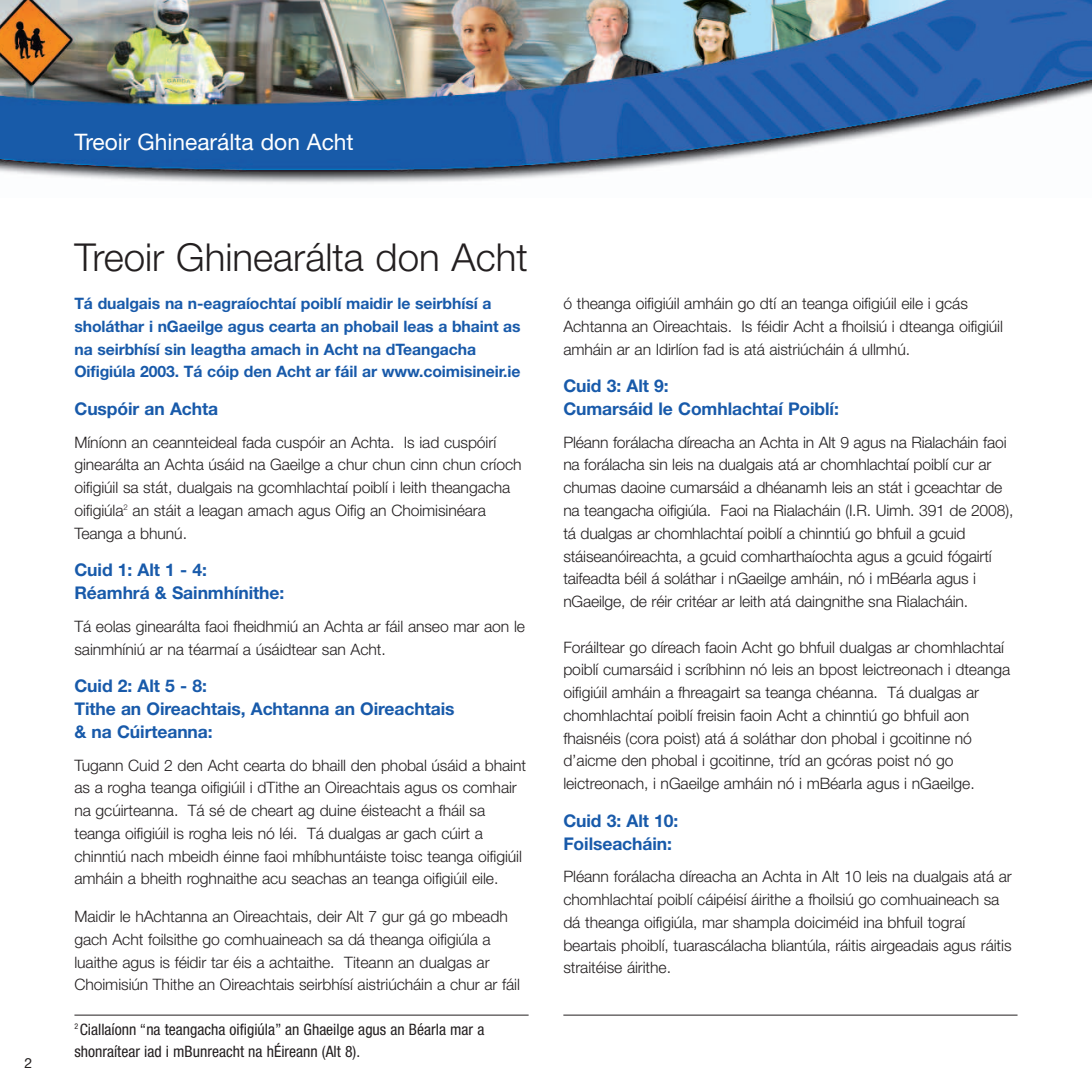
<style>
.page{position:relative;width:1092px;height:1092px;background:#fff}
.page>*{position:absolute;margin:0;border:0;box-sizing:border-box;transform-origin:0 0}
.t1{font:300 38.5px "Helvetica Neue LT";color:#231f20}
.t2{font:22.75px "Helvetica Neue LT";color:#fff}
.t3{font:700 17.5px/22.8px "Helvetica Neue LT";letter-spacing:-.005em;color:#185aaa}
.t4{font:300 15.75px/22.8px "Helvetica Neue LT";letter-spacing:-.005em;color:#231f20}
.t5{font:700 15.75px/22.8px "Helvetica Neue LT";letter-spacing:-.005em;color:#185aaa}
.t6{font:condensed 15.75px/22.8px "Helvetica Neue LT";color:#231f20}
.t7{font:14px "Helvetica Neue LT";color:#231f20}
</style>
<div class="page">
<img style="left:0;top:0;width:1091px;height:184px">
<hr style="left:74px;top:1014px;width:454px;height:1px;background:#231f20">
<hr style="left:563px;top:1014px;width:454px;height:1px;background:#231f20">
<p class="t7" style="left:24px;top:1057px;width:9px">2</p>
<h2 class="t2" style="left:74px;top:134px;width:281px">Treoir Ghinearálta don Acht</h2>
<h1 class="t1" style="left:74px;top:243px;width:455px">Treoir Ghinearálta don Acht</h1>
<p class="t5" style="left:74px;top:293px;width:448px">Tá dualgais na n-eagraíochtaí poiblí maidir le seirbhísí a sholáthar i nGaeilge agus cearta an phobail leas a bhaint as na seirbhísí sin leagtha amach in Acht na dTeangacha Oifigiúla 2003. Tá cóip den Acht ar fáil ar www.coimisineir.ie</p>
<p class="t3" style="left:74px;top:399px;width:145px">Cuspóir an Achta</p>
<p class="t4" style="left:74px;top:432px;width:448px">Míníonn an ceannteideal fada cuspóir an Achta. Is iad cuspóirí ginearálta an Achta úsáid na Gaeilge a chur chun cinn chun críoch oifigiúil sa stát, dualgais na gcomhlachtaí poiblí i leith theangacha oifigiúla<sup>2</sup> an stáit a leagan amach agus Oifig an Choimisinéara Teanga a bhunú.</p>
<p class="t3" style="left:74px;top:560px;width:211px">Cuid 1: Alt 1 - 4:<br>Réamhrá &amp; Sainmhínithe:</p>
<p class="t4" style="left:74px;top:616px;width:452px">Tá eolas ginearálta faoi fheidhmiú an Achta ar fáil anseo mar aon le sainmhíniú ar na téarmaí a úsáidtear san Acht.</p>
<p class="t3" style="left:74px;top:676px;width:381px">Cuid 2: Alt 5 - 8:<br>Tithe an Oireachtais, Achtanna an Oireachtais &amp; na Cúirteanna:</p>
<p class="t4" style="left:74px;top:755px;width:453px">Tugann Cuid 2 den Acht cearta do bhaill den phobal úsáid a bhaint as a rogha teanga oifigiúil i dTithe an Oireachtais agus os comhair na gcúirteanna. Tá sé de cheart ag duine éisteacht a fháil sa teanga oifigiúil is rogha leis nó léi. Tá dualgas ar gach cúirt a chinntiú nach mbeidh éinne faoi mhíbhuntáiste toisc teanga oifigiúil amháin a bheith roghnaithe acu seachas an teanga oifigiúil eile.</p>
<p class="t4" style="left:74px;top:906px;width:447px">Maidir le hAchtanna an Oireachtais, deir Alt 7 gur gá go mbeadh gach Acht foilsithe go comhuaineach sa dá theanga oifigiúla a luaithe agus is féidir tar éis a achtaithe. Titeann an dualgas ar Choimisiún Thithe an Oireachtais seirbhísí aistriúcháin a chur ar fáil</p>
<p class="t6" style="left:74px;top:1019px;width:411px"><sup>2</sup> Ciallaíonn “na teangacha oifigiúla” an Ghaeilge agus an Béarla mar a shonraítear iad i mBunreacht na hÉireann (Alt 8).</p>
<p class="t4" style="left:563px;top:293px;width:441px">ó theanga oifigiúil amháin go dtí an teanga oifigiúil eile i gcás<br>Achtanna an Oireachtais. Is féidir Acht a fhoilsiú i dteanga oifigiúil amháin ar an Idirlíon fad is atá aistriúcháin á ullmhú.</p>
<p class="t3" style="left:563px;top:376px;width:277px">Cuid 3: Alt 9:<br>Cumarsáid le Comhlachtaí Poiblí:</p>
<p class="t4" style="left:563px;top:432px;width:451px">Pléann forálacha díreacha an Achta in Alt 9 agus na Rialacháin faoi na forálacha sin leis na dualgais atá ar chomhlachtaí poiblí cur ar chumas daoine cumarsáid a dhéanamh leis an stát i gceachtar de na teangacha oifigiúla. Faoi na Rialacháin (I.R. Uimh. 391 de 2008), tá dualgas ar chomhlachtaí poiblí a chinntiú go bhfuil a gcuid stáiseanóireachta, a gcuid comharthaíochta agus a gcuid fógairtí taifeadta béil á soláthar i nGaeilge amháin, nó i mBéarla agus i nGaeilge, de réir critéar ar leith atá daingnithe sna Rialacháin.</p>
<p class="t4" style="left:563px;top:637px;width:448px">Foráiltear go díreach faoin Acht go bhfuil dualgas ar chomhlachtaí poiblí cumarsáid i scríbhinn nó leis an bpost leictreonach i dteanga oifigiúil amháin a fhreagairt sa teanga chéanna. Tá dualgas ar chomhlachtaí poiblí freisin faoin Acht a chinntiú go bhfuil aon fhaisnéis (cora poist) atá á soláthar don phobal i gcoitinne nó d’aicme den phobal i gcoitinne, tríd an gcóras poist nó go leictreonach, i nGaeilge amháin nó i mBéarla agus i nGaeilge.</p>
<p class="t3" style="left:563px;top:810px;width:116px">Cuid 3: Alt 10:<br>Foilseacháin:</p>
<p class="t4" style="left:563px;top:866px;width:450px">Pléann forálacha díreacha an Achta in Alt 10 leis na dualgais atá ar chomhlachtaí poiblí cáipéisí áirithe a fhoilsiú go comhuaineach sa dá theanga oifigiúla, mar shampla doiciméid ina bhfuil tograí beartais phoiblí, tuarascálacha bliantúla, ráitis airgeadais agus ráitis straitéise áirithe.</p>
</div>
